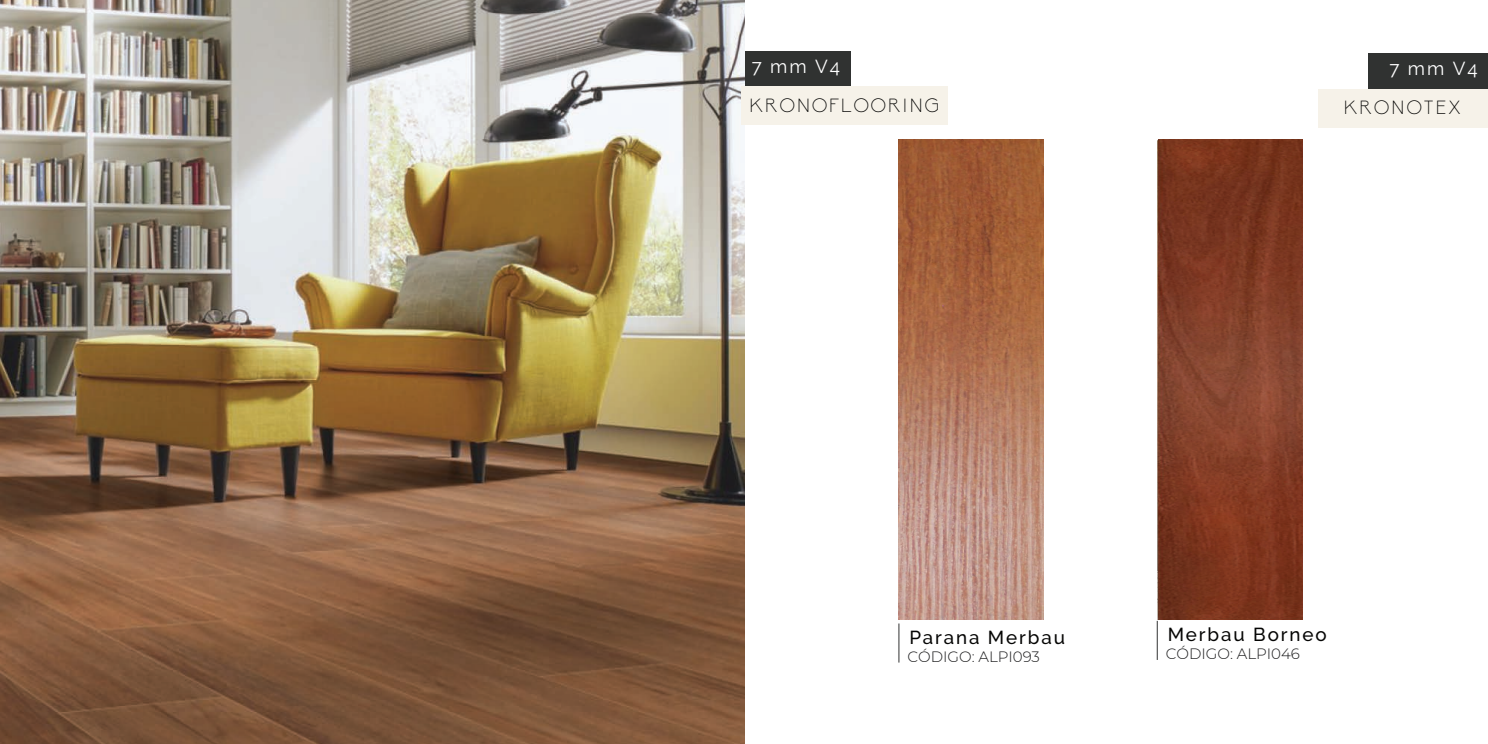
<style>
.page{position:relative;width:1488px;height:744px;background:#fff}
.page>*{position:absolute;margin:0;border:0;box-sizing:border-box;transform-origin:0 0}
.t1{font:500 18.75px "Raleway";letter-spacing:.1em;color:#050504}
.t2{font:300 18.75px "Biko";letter-spacing:.1em;color:#050504}
.t3{font:18.75px "Raleway";letter-spacing:.1em;color:#fff}
.t4{font:300 15px "Montserrat";color:#1b1b1c}
</style>
<div class="page">
<div style="left:730px;top:51px;width:121px;height:36px;background:#303231"></div>
<img style="left:0;top:0;width:744px;height:744px">
<div style="left:742px;top:87px;width:206px;height:38px;background:#f6f2e9"></div>
<div style="left:1368px;top:53px;width:119px;height:36px;background:#303231"></div>
<div style="left:1318px;top:89px;width:170px;height:38px;background:#f6f2e9"></div>
<img style="left:898px;top:140px;width:145px;height:479px">
<hr style="left:898px;top:623px;width:1px;height:39px;background:#313232">
<img style="left:1157px;top:139px;width:145px;height:480px">
<hr style="left:1157px;top:621px;width:1px;height:39px;background:#313232">
<p class="t3" style="left:751px;top:55px;width:90px">7 mm V4</p>
<p class="t2" style="left:749px;top:95px;width:191px">KRONOFLOORING</p>
<p class="t3" style="left:1389px;top:57px;width:90px">7 mm V4</p>
<p class="t2" style="left:1343px;top:97px;width:119px">KRONOTEX</p>
<p class="t1" style="left:909px;top:626px;width:157px">Parana Merbau</p>
<p class="t4" style="left:907px;top:646px;width:134px">CÓDIGO: ALPI093</p>
<p class="t1" style="left:1167px;top:623px;width:160px">Merbau Borneo</p>
<p class="t4" style="left:1166px;top:643px;width:135px">CÓDIGO: ALPI046</p>
</div>
